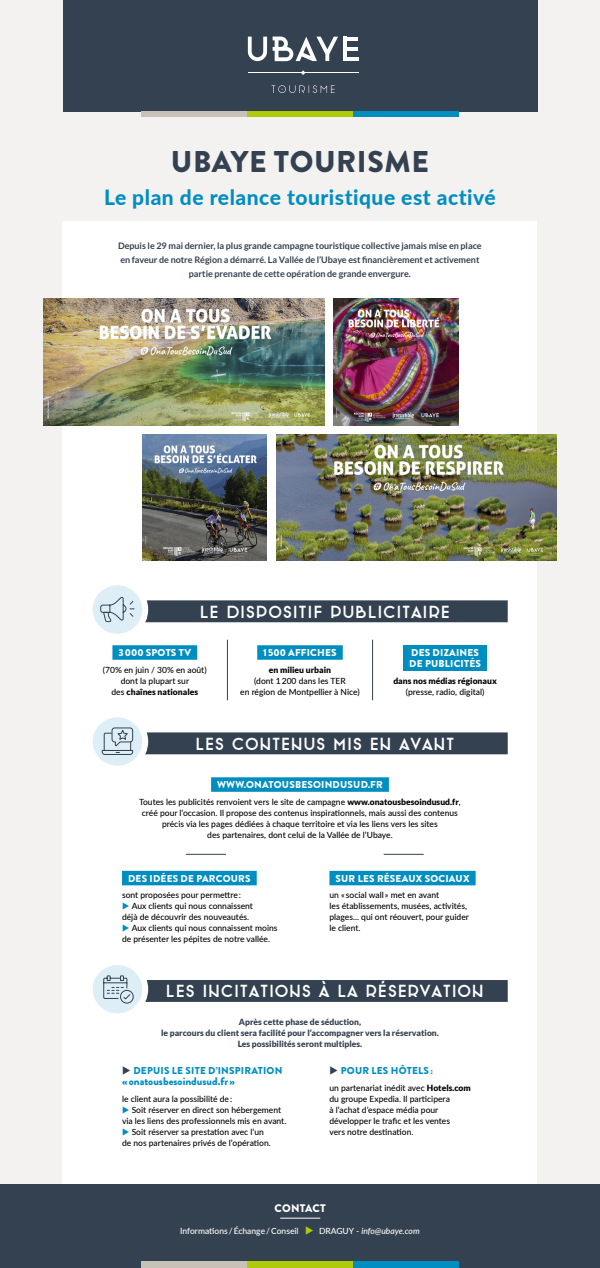
<style>
.page{position:relative;width:600px;height:1268px;background:#fff}
.page>*{position:absolute;margin:0;border:0;box-sizing:border-box;transform-origin:0 0}
.t1{font:900 30px "Brandon Grotesque";letter-spacing:.02em;color:#344150}
.t2{font:800 21px "Lato";letter-spacing:.025em;color:#008ec1}
.t3{font:700 17.5px "Recorda";color:#fff}
.t4{font:900 11px "Brandon Grotesque";color:#008ec1}
.t5{font:900 11px "Brandon Grotesque";letter-spacing:.02em;color:#fff}
.t6{font:900 10px/11px "Brandon Grotesque";letter-spacing:.02em;color:#fff}
.t7{font:900 10px "Brandon Grotesque";letter-spacing:.02em;color:#008ec1}
.t8{font:700 9px/14px "Lato";letter-spacing:-.005em;color:#344150;text-align:center}
.t9{font:500 8.5px/11px "Lato";color:#000}
.t10{font:900 8.5px/11px "Lato";color:#344150;text-align:center}
.t11{font:500 8.5px "Lato";color:#fff}
.t12{font:900 8.5px "Lato";color:#000}
.s1{font-weight:900}
.s2{color:#008ec1}
.s3{color:#344150}
.s4{color:#afca0b}
.s5{font-style:italic}
</style>
<div class="page">
<div style="left:0;top:0;width:600px;height:1234px;background:#f4f2f1"></div>
<div style="left:62px;top:222px;width:476px;height:1004px;background:#fff"></div>
<div style="left:403px;top:645px;width:84px;height:26px;background:#008ec1"></div>
<div style="left:142px;top:600px;width:366px;height:22px;background:#344150"></div>
<div style="left:142px;top:732px;width:366px;height:22px;background:#344150"></div>
<div style="left:142px;top:980px;width:366px;height:22px;background:#344150"></div>
<div style="left:112px;top:645px;width:85px;height:15px;background:#008ec1"></div>
<div style="left:257px;top:645px;width:86px;height:15px;background:#008ec1"></div>
<hr style="left:227px;top:640px;width:1px;height:60px;background:#344150">
<hr style="left:372px;top:640px;width:1px;height:60px;background:#344150">
<svg style="left:90px;top:582px;width:55px;height:54px"></svg>
<div style="left:87px;top:579px;width:61px;height:61px;border:6px solid #fff;border-radius:50%"></div>
<svg style="left:90px;top:714px;width:55px;height:55px"></svg>
<div style="left:87px;top:711px;width:61px;height:61px;border:6px solid #fff;border-radius:50%"></div>
<svg style="left:90px;top:962px;width:55px;height:54px"></svg>
<div style="left:87px;top:958px;width:61px;height:61px;border:6px solid #fff;border-radius:50%"></div>
<svg style="left:100px;top:596px;width:34px;height:26px"></svg>
<img style="left:334px;top:298px;width:124px;height:127px">
<img style="left:142px;top:434px;width:125px;height:127px">
<img style="left:44px;top:298px;width:280px;height:127px">
<img style="left:276px;top:434px;width:281px;height:127px">
<div style="left:211px;top:777px;width:178px;height:15px;background:#008ec1"></div>
<div style="left:122px;top:870px;width:135px;height:15px;background:#008ec1"></div>
<div style="left:329px;top:870px;width:147px;height:15px;background:#008ec1"></div>
<hr style="left:186px;top:854px;width:40px;height:1px;background:#344150">
<hr style="left:384px;top:854px;width:40px;height:1px;background:#344150">
<svg style="left:101px;top:727px;width:33px;height:28px"></svg>
<svg style="left:103px;top:975px;width:31px;height:29px"></svg>
<div style="left:63px;top:0;width:475px;height:112px;background:#344150"></div>
<svg style="left:248px;top:37px;width:19px;height:24px"></svg>
<svg style="left:273px;top:37px;width:65px;height:24px"></svg>
<svg style="left:272px;top:85px;width:63px;height:8px"></svg>
<hr style="left:248px;top:73px;width:110px;height:1px;background:#fff">
<svg style="left:301px;top:70px;width:4px;height:5px"></svg>
<svg style="left:347px;top:37px;width:11px;height:3px"></svg>
<hr style="left:346px;top:47px;width:12px;height:4px;background:#fff">
<hr style="left:345px;top:57px;width:13px;height:4px;background:#fff">
<hr style="left:343px;top:37px;width:4px;height:24px;background:#fff">
<div style="left:141px;top:112px;width:106px;height:5px;background:#c7c1b8"></div>
<div style="left:247px;top:112px;width:106px;height:5px;background:#afca0b"></div>
<div style="left:353px;top:112px;width:106px;height:5px;background:#008ec1"></div>
<div style="left:0;top:1184px;width:600px;height:84px;background:#344150"></div>
<div style="left:141px;top:1262px;width:106px;height:6px;background:#c7c1b8"></div>
<div style="left:247px;top:1262px;width:106px;height:6px;background:#afca0b"></div>
<div style="left:353px;top:1262px;width:105px;height:6px;background:#008ec1"></div>
<hr style="left:280px;top:1218px;width:40px;height:1px;background:#fff">
<h1 class="t1" style="left:171px;top:140px;width:260px">UBAYE TOURISME</h1>
<h2 class="t2" style="left:104px;top:182px;width:393px">Le plan de relance touristique est activé</h2>
<p class="t8" style="left:118px;top:238px;width:365px">Depuis le 29 mai dernier, la plus grande campagne touristique collective jamais mise en place en faveur de notre Région a démarré. La Vallée de l’Ubaye est financièrement et activement partie prenante de cette opération de grande envergure.</p>
<h3 class="t3" style="left:200px;top:601px;width:252px">LE DISPOSITIF PUBLICITAIRE</h3>
<p class="t6" style="left:118px;top:647px;width:74px">3000 SPOTS TV</p>
<p class="t9" style="left:103px;top:664px;width:105px;text-align:center">(70% en juin / 30% en août) dont la plupart sur<br>des <span class="s1">chaînes nationales</span></p>
<p class="t6" style="left:263px;top:647px;width:75px">1500 AFFICHES</p>
<p class="t12" style="left:269px;top:664px;width:64px">en milieu urbain</p>
<p class="t9" style="left:240px;top:675px;width:121px;text-align:center">(dont 1 200 dans les TER<br>en région de Montpellier à Nice)</p>
<p class="t6" style="left:409px;top:647px;width:73px">DES DIZAINES<br>DE PUBLICITÉS</p>
<p class="t12" style="left:393px;top:675px;width:105px">dans nos médias régionaux</p>
<p class="t9" style="left:406px;top:686px;width:80px">(presse, radio, digital)</p>
<h3 class="t3" style="left:195px;top:733px;width:261px">LES CONTENUS MIS EN AVANT</h3>
<p class="t6" style="left:217px;top:779px;width:167px">WWW.ONATOUSBESOINDUSUD.FR</p>
<p class="t9" style="left:139px;top:796px;width:323px;text-align:center">Toutes les publicités renvoient vers le site de campagne <span class="s1">www.onatousbesoindusud.fr</span>, créé pour l’occasion. Il propose des contenus inspirationnels, mais aussi des contenus précis via les pages dédiées à chaque territoire et via les liens vers les sites<br>des partenaires, dont celui de la Vallée de l’Ubaye.</p>
<p class="t6" style="left:128px;top:873px;width:124px">DES IDÉES DE PARCOURS</p>
<p class="t9" style="left:122px;top:889px;width:121px">sont proposées pour permettre :</p>
<p class="t9" style="left:122px;top:900px;width:133px"><span class="s2">◆</span> Aux clients qui nous connaissent déjà de découvrir des nouveautés.</p>
<p class="t9" style="left:122px;top:922px;width:157px"><span class="s2">◆</span> Aux clients qui nous connaissent moins de présenter les pépites de notre vallée.</p>
<p class="t6" style="left:336px;top:873px;width:136px">SUR LES RÉSEAUX SOCIAUX</p>
<p class="t9" style="left:329px;top:889px;width:141px">un « social wall » met en avant<br>les établissements, musées, activités, plages... qui ont réouvert, pour guider le client.</p>
<h3 class="t3" style="left:166px;top:981px;width:320px">LES INCITATIONS À LA RÉSERVATION</h3>
<p class="t10" style="left:161px;top:1016px;width:279px">Après cette phase de séduction,<br>le parcours du client sera facilité pour l’accompagner vers la réservation.<br>Les possibilités seront multiples.</p>
<p class="t7" style="left:122px;top:1063px;width:162px"><span class="s3">◆</span> DEPUIS LE SITE D’INSPIRATION</p>
<p class="t4" style="left:122px;top:1073px;width:115px">«onatousbesoindusud.fr»</p>
<p class="t9" style="left:122px;top:1093px;width:112px">le client aura la possibilité de :</p>
<p class="t9" style="left:122px;top:1104px;width:166px"><span class="s2">◆</span> Soit réserver en direct son hébergement via les liens des professionnels mis en avant.</p>
<p class="t9" style="left:122px;top:1126px;width:150px"><span class="s2">◆</span> Soit réserver sa prestation avec l’un de nos partenaires privés de l’opération.</p>
<p class="t7" style="left:329px;top:1063px;width:105px"><span class="s3">◆</span> POUR LES HÔTELS :</p>
<p class="t9" style="left:329px;top:1082px;width:143px">un partenariat inédit avec <span class="s1">Hotels.com </span>du groupe Expedia. Il participera<br>à l’achat d’espace média pour développer le trafic et les ventes<br>vers notre destination.</p>
<p class="t5" style="left:275px;top:1200px;width:53px">CONTACT</p>
<p class="t11" style="left:180px;top:1224px;width:241px">Informations / Échange / Conseil <span class="s4">◆</span> DRAGUY - <span class="s5">info@ubaye.com</span></p>
</div>
